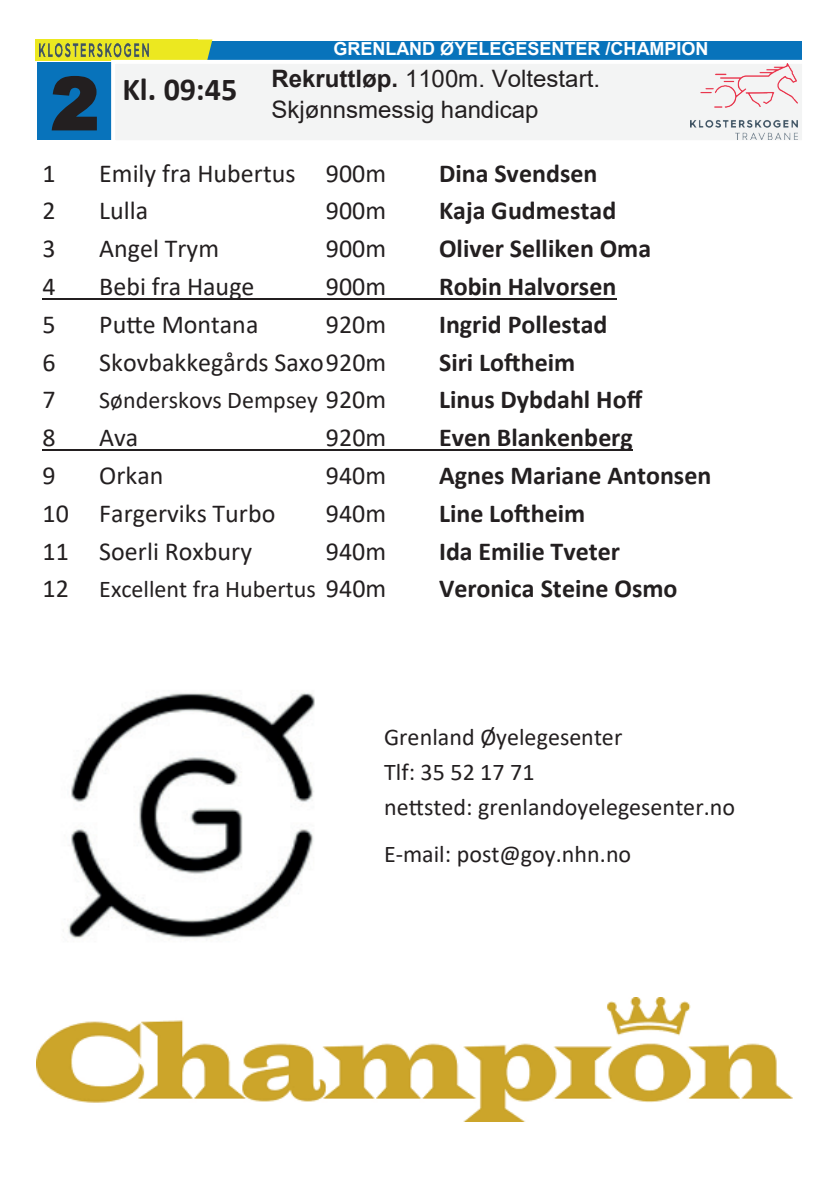
<style>
.page{position:relative;width:840px;height:1191px;background:#fff}
.page>*{position:absolute;margin:0;border:0;box-sizing:border-box;transform-origin:0 0}
.t1{font:900 72px "Arial";color:#231f20}
.t2{font:700 26px "Calibri";color:#231f20}
.t3{font:26px "Calibri";color:#231f20}
.t4{font:24px/35px "Calibri";color:#231f20}
.t5{font:24px/31.2px "Arial";color:#231f20}
.t6{font:700 18px "Arial";color:#fff}
.s1{font-family:"Calibri";font-weight:700;font-size:32px}
.s2{font-weight:700}
.s3{font-size:26px}
</style>
<div class="page">
<div style="left:37px;top:62px;width:76px;height:78px;background:#0873bb"></div>
<div style="left:207px;top:41px;width:594px;height:19px;background:#0873bb"></div>
<div style="left:35px;top:39px;width:163px;height:22px;background:#ece820"></div>
<svg style="left:191px;top:39px;width:21px;height:21px"></svg>
<img style="left:40px;top:43px;width:109px;height:15px">
<div style="left:113px;top:62px;width:690px;height:80px;background:#f3f4f4"></div>
<div style="left:111px;top:60px;width:694px;height:84px;border:4px solid #fff"></div>
<img style="left:690px;top:64px;width:107px;height:76px">
<hr style="left:42px;top:298px;width:574px;height:1px;background:#231f20">
<hr style="left:42px;top:449px;width:590px;height:2px;background:#231f20">
<img style="left:63px;top:692px;width:252px;height:247px">
<img style="left:36px;top:997px;width:755px;height:124px">
<h1 class="t1" style="left:51px;top:51px;width:50px">2</h1>
<p class="t6" style="left:333px;top:36px;width:376px">GRENLAND ØYELEGESENTER /CHAMPION</p>
<p class="t5" style="left:271px;top:62px;width:330px;text-indent:-149px"><span class="s1">Kl. 09:45</span> <span class="s2">Rekruttløp.</span> 1100m. Voltestart.<br>Skjønnsmessig handicap</p>
<p class="t3" style="left:42px;top:155px;width:15px">1</p>
<p class="t3" style="left:99px;top:155px;width:288px">Emily fra Hubertus 900m</p>
<p class="t2" style="left:439px;top:155px;width:160px">Dina Svendsen</p>
<p class="t3" style="left:42px;top:193px;width:15px">2</p>
<p class="t3" style="left:99px;top:193px;width:50px">Lulla</p>
<p class="t3" style="left:326px;top:193px;width:62px">900m</p>
<p class="t2" style="left:439px;top:192px;width:179px">Kaja Gudmestad</p>
<p class="t3" style="left:42px;top:231px;width:15px">3</p>
<p class="t3" style="left:99px;top:231px;width:121px">Angel Trym</p>
<p class="t3" style="left:326px;top:231px;width:62px">900m</p>
<p class="t2" style="left:439px;top:230px;width:214px">Oliver Selliken Oma</p>
<p class="t3" style="left:42px;top:268px;width:15px">4</p>
<p class="t3" style="left:99px;top:268px;width:157px">Bebi fra Hauge</p>
<p class="t3" style="left:326px;top:268px;width:62px">900m</p>
<p class="t2" style="left:439px;top:268px;width:178px">Robin Halvorsen</p>
<p class="t3" style="left:42px;top:306px;width:15px">5</p>
<p class="t3" style="left:99px;top:306px;width:160px">Putte Montana</p>
<p class="t3" style="left:326px;top:306px;width:62px">920m</p>
<p class="t2" style="left:439px;top:306px;width:170px">Ingrid Pollestad</p>
<p class="t3" style="left:42px;top:344px;width:15px">6</p>
<p class="t3" style="left:99px;top:344px;width:288px">Skovbakkegårds Saxo920m</p>
<p class="t2" style="left:439px;top:344px;width:137px">Siri Loftheim</p>
<p class="t3" style="left:43px;top:382px;width:15px">7</p>
<p class="t4" style="left:99px;top:382px;width:288px">Sønderskovs Dempsey <span class="s3">920m</span></p>
<p class="t2" style="left:439px;top:381px;width:205px">Linus Dybdahl Hoff</p>
<p class="t3" style="left:42px;top:420px;width:15px">8</p>
<p class="t3" style="left:99px;top:420px;width:41px">Ava</p>
<p class="t3" style="left:326px;top:420px;width:62px">920m</p>
<p class="t2" style="left:439px;top:419px;width:195px">Even Blankenberg</p>
<p class="t3" style="left:42px;top:457px;width:15px">9</p>
<p class="t3" style="left:99px;top:457px;width:66px">Orkan</p>
<p class="t3" style="left:326px;top:457px;width:62px">940m</p>
<p class="t2" style="left:439px;top:457px;width:273px">Agnes Mariane Antonsen</p>
<p class="t3" style="left:42px;top:495px;width:234px">10 Fargerviks Turbo</p>
<p class="t3" style="left:326px;top:495px;width:62px">940m</p>
<p class="t2" style="left:439px;top:495px;width:148px">Line Loftheim</p>
<p class="t3" style="left:42px;top:533px;width:211px">11 Soerli Roxbury</p>
<p class="t3" style="left:326px;top:533px;width:62px">940m</p>
<p class="t2" style="left:439px;top:532px;width:182px">Ida Emilie Tveter</p>
<p class="t4" style="left:42px;top:571px;width:345px"><span class="s3">12</span> Excellent fra Hubertus <span class="s3">940m</span></p>
<p class="t2" style="left:439px;top:570px;width:240px">Veronica Steine Osmo</p>
<p class="t4" style="left:384px;top:719px;width:352px">Grenland Øyelegesenter<br>Tlf: 35 52 17 71<br>nettsted: grenlandoyelegesenter.no</p>
<p class="t4" style="left:384px;top:836px;width:248px">E-mail: post@goy.nhn.no</p>
</div>
